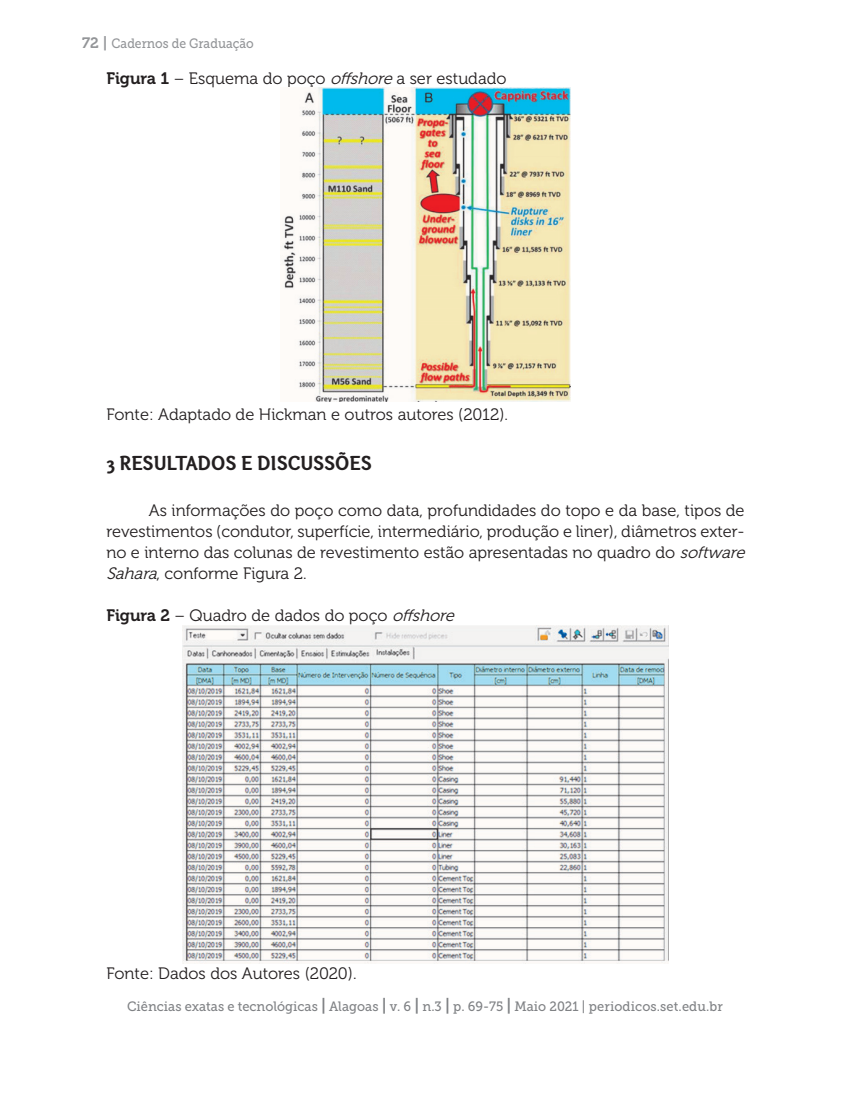
<style>
.page{position:relative;width:851px;height:1106px;background:#fff}
.page>*{position:absolute;margin:0;border:0;box-sizing:border-box;transform-origin:0 0}
.t1{font:21px "Otari Bold Limited";color:#231f20}
.t2{font:16.5px/21px "Museo 300";color:#231f20}
.t3{font:13.5px "Museo Slab 500";color:#808285;scale:.95 1}
.t4{font:13.5px "Museo Slab 500";color:#939598;scale:.9 1}
.s1{font-family:"Museo 700";font-size:15px}
.s2{font-family:"Museo 700"}
.s3{font-style:italic}
.s4{font-family:"Museo 700";font-size:16.5px}
</style>
<div class="page">
<img style="left:281px;top:88px;width:290px;height:314px">
<img style="left:182px;top:625px;width:486px;height:339px">
<p class="t4" style="left:82px;top:36px;width:192px"><span class="s1">72 |</span> Cadernos de Graduação</p>
<p class="t2" style="left:106px;top:68px;width:401px"><span class="s2">Figura 1</span> – Esquema do poço <span class="s3">offshore</span>a ser estudado</p>
<p class="t2" style="left:106px;top:404px;width:403px">Fonte: Adaptado de Hickman e outros autores (2012).</p>
<p class="t1" style="left:106px;top:450px;width:267px">3 RESULTADOS E DISCUSSÕES</p>
<p class="t2" style="left:106px;top:500px;width:644px;text-indent:43px">As informações do poço como data, profundidades do topo e da base, tipos de revestimentos (condutor, superfície, intermediário, produção e liner), diâmetros exter&shy;no e interno das colunas de revestimento estão apresentadas no quadro do <span class="s3">software Sahara</span>, conforme Figura 2.</p>
<p class="t2" style="left:106px;top:605px;width:354px"><span class="s2">Figura 2</span> – Quadro de dados do poço <span class="s3">offshore</span></p>
<p class="t2" style="left:106px;top:962px;width:252px">Fonte: Dados dos Autores (2020).</p>
<p class="t3" style="left:127px;top:999px;width:628px">Ciências exatas e tecnológicas <span class="s4">|</span> Alagoas <span class="s4">|</span> v. 6 <span class="s4">|</span> n.3 <span class="s4">|</span> p. 69-75 <span class="s4">|</span> Maio 2021 | periodicos.set.edu.br</p>
</div>
